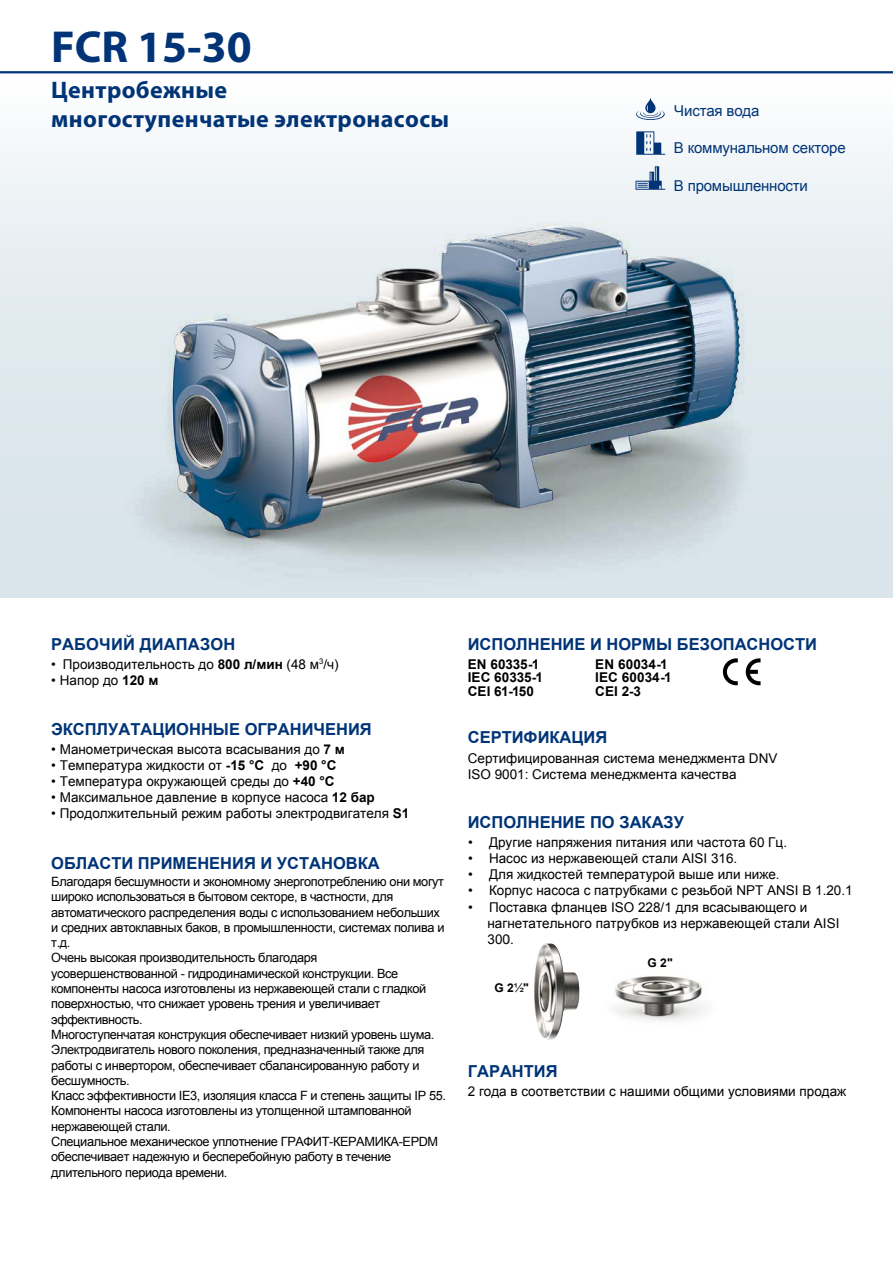
<style>
.page{position:relative;width:893px;height:1263px;background:#fff}
.page>*{position:absolute;margin:0;border:0;box-sizing:border-box;transform-origin:0 0}
.t1{font:700 45px "Myriad Pro";color:#003477}
.t2{font:700 24px/28.8px "Myriad Pro";letter-spacing:.015em;color:#003477}
.t3{font:700 16.5px "Arial";color:#003477}
.t4{font:15px "Arial";letter-spacing:-.015em;color:#003477}
.t5{font:13.5px/16.2px "Arial";color:#000}
.t6{font:700 13.5px/13.5px "Arial";letter-spacing:.005em;color:#000}
.t7{font:12.75px/15.3px "Arial";letter-spacing:-.03em;color:#000}
.t8{font:700 12px "Arial";color:#000}
.s1{font-weight:700}
.s2{font-style:inherit}
.s3{font-weight:400}
</style>
<div class="page">
<div style="left:0;top:72px;width:893px;height:525px;background:linear-gradient(to bottom,#f7fafb,#d3e0e7)"></div>
<hr style="left:0;top:71px;width:893px;height:2px;background:#003477">
<img style="left:99px;top:199px;width:675px;height:399px">
<img style="left:174px;top:227px;width:565px;height:310px">
<svg style="left:636px;top:98px;width:29px;height:22px"></svg>
<svg style="left:636px;top:131px;width:29px;height:24px"></svg>
<svg style="left:635px;top:166px;width:30px;height:24px"></svg>
<svg style="left:746px;top:658px;width:14px;height:27px"></svg>
<svg style="left:723px;top:658px;width:15px;height:27px"></svg>
<img style="left:534px;top:943px;width:45px;height:97px">
<img style="left:615px;top:976px;width:90px;height:45px">
<h1 class="t1" style="left:51px;top:17px;width:202px">FCR 15-30</h1>
<h2 class="t2" style="left:51px;top:75px;width:399px">Центробежные многоступенчатые электронасосы</h2>
<p class="t4" style="left:674px;top:101px;width:87px">Чистая вода</p>
<p class="t4" style="left:674px;top:138px;width:173px">В коммунальном секторе</p>
<p class="t4" style="left:674px;top:176px;width:135px">В промышленности</p>
<p class="t3" style="left:51px;top:633px;width:186px">РАБОЧИЙ ДИАПАЗОН</p>
<p class="t5" style="left:51px;top:656px;width:289px">• Производительность до <span class="s1">800 л/мин</span> (<span class="s2">4</span>8 м<sup>3</sup>/ч)</p>
<p class="t5" style="left:51px;top:672px;width:109px">• Напор до <span class="s1">120 м</span></p>
<p class="t3" style="left:51px;top:718px;width:322px">ЭКСПЛУАТАЦИОННЫЕ ОГРАНИЧЕНИЯ</p>
<p class="t5" style="left:51px;top:741px;width:295px">• Манометрическая высота всасывания до <span class="s1">7 м</span></p>
<p class="t5" style="left:51px;top:757px;width:287px">• Температура жидкости от <span class="s1">-15 °C</span> до <span class="s1">+90 °C</span></p>
<p class="t5" style="left:51px;top:773px;width:285px">• Температура окружающей среды до <span class="s1">+40 °С</span></p>
<p class="t5" style="left:51px;top:789px;width:325px">• Максимальное давление в корпусе насоса <span class="s1">12 бар</span></p>
<p class="t5" style="left:51px;top:806px;width:360px">• Продолжительный режим работы электродвигателя <span class="s1">S1</span></p>
<p class="t3" style="left:51px;top:852px;width:330px">ОБЛАСТИ ПРИМЕНЕНИЯ И УСТАНОВКА</p>
<p class="t7" style="left:51px;top:874px;width:396px">Благодаря бесшумности и экономному энергопотреблению они могут широко использоваться в бытовом секторе, в частности, для автоматического распределения воды с использованием небольших и средних автоклавных баков, в промышленности, системах полива и т.д.<br>Очень высокая производительность благодаря усовершенствованной - гидродинамической конструкции. Все компоненты насоса изготовлены из нержавеющей стали с гладкой поверхностью, что снижает уровень трения и увеличивает эффективность.<br>Многоступенчатая конструкция обеспечивает низкий уровень шума.<br>Электродвигатель нового поколения, предназначенный также для работы с инвертором, обеспечивает сбалансированную работу и бесшумность.<br>Класс эффективности IE3, изоляция класса F и степень защиты IP 55.<br>Компоненты насоса изготовлены из утолщенной штампованной нержавеющей стали.<br>Специальное механическое уплотнение ГРАФИТ-КЕРАМИКА-EPDM обеспечивает надежную и бесперебойную работу в течение длительного периода времени.</p>
<p class="t3" style="left:468px;top:633px;width:351px">ИСПОЛНЕНИЕ И НОРМЫ БЕЗОПАСНОСТИ</p>
<p class="t6" style="left:468px;top:657px;width:77px">EN 60335-1<br>IEC 60335-1<br>CEI 61-150</p>
<p class="t6" style="left:595px;top:657px;width:78px">EN 60034-1<br>IEC 60034-1<br>CEI 2-3</p>
<p class="t3" style="left:468px;top:726px;width:141px">СЕРТИФИКАЦИЯ</p>
<p class="t5" style="left:468px;top:750px;width:311px">Сертифицированная система менеджмента DNV<br>ISO 9001: Система менеджмента качества</p>
<p class="t3" style="left:468px;top:811px;width:218px">ИСПОЛНЕНИЕ ПО ЗАКАЗУ</p>
<p class="t5" style="left:468px;top:834px;width:321px">• Другие напряжения питания или частота 60 Гц.</p>
<p class="t5" style="left:468px;top:850px;width:271px">• Насос из нержавеющей стали AISI 316.</p>
<p class="t5" style="left:468px;top:866px;width:313px">• Для жидкостей температурой выше или ниже.</p>
<p class="t5" style="left:468px;top:883px;width:386px">• Корпус насоса с патрубками с резьбой NPT ANSI B 1.20.1</p>
<p class="t5" style="left:487px;top:899px;width:353px;text-indent:-19px">• Поставка фланцев ISO 228/1 для всасывающего и нагнетательного патрубков из нержавеющей стали AISI<br>300.</p>
<p class="t8" style="left:494px;top:979px;width:36px">G 2<span class="s3">½</span>"</p>
<p class="t8" style="left:648px;top:955px;width:27px">G 2"</p>
<p class="t3" style="left:468px;top:1060px;width:91px">ГАРАНТИЯ</p>
<p class="t5" style="left:468px;top:1083px;width:380px">2 года в соответствии с нашими общими условиями продаж</p>
</div>
